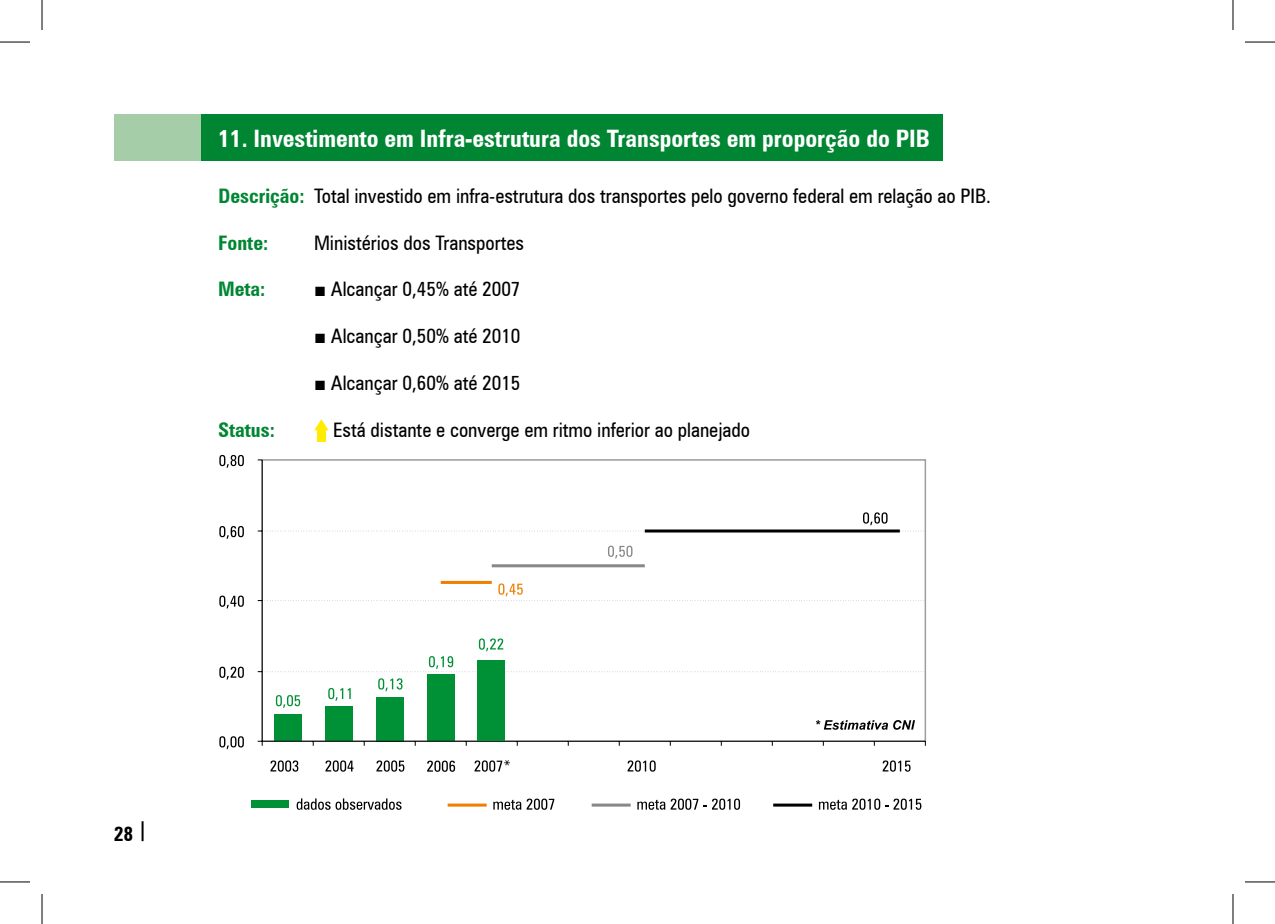
<style>
.page{position:relative;width:1275px;height:924px;background:#fff}
.page>*{position:absolute;margin:0;border:0;box-sizing:border-box;transform-origin:0 0}
.t1{font:700 condensed 24px "Zurich BT";color:#fff}
.t2{font:condensed 20px "Zurich BT";color:#000}
.t3{font:700 condensed 20px "Zurich BT";color:#008633}
.t4{font:700 condensed 20px "Zurich BT";color:#000}
.s1{font-weight:700;color:#008633}
.s2{font-family:"Arial";font-stretch:normal}
</style>
<div class="page">
<hr style="left:142px;top:820px;width:2px;height:20px;background:#000">
<div style="left:114px;top:114px;width:828px;height:46px;background:#008633"></div>
<div style="left:114px;top:114px;width:86px;height:46px;background:#a5cda8"></div>
<div style="left:274px;top:714px;width:27px;height:26px;background:#009036"></div>
<div style="left:326px;top:706px;width:27px;height:34px;background:#009036"></div>
<div style="left:376px;top:696px;width:27px;height:44px;background:#009036"></div>
<div style="left:427px;top:674px;width:27px;height:66px;background:#009036"></div>
<hr style="left:262px;top:459px;width:1px;height:281px;background:#000">
<svg style="left:258px;top:459px;width:667px;height:1px"></svg>
<hr style="left:262px;top:740px;width:663px;height:1px;background:#000">
<svg style="left:258px;top:740px;width:5px;height:5px"></svg>
<hr style="left:441px;top:580px;width:51px;height:3px;background:#ee7f00">
<hr style="left:492px;top:564px;width:153px;height:3px;background:#878889">
<hr style="left:645px;top:529px;width:255px;height:3px;background:#000">
<svg style="left:276px;top:695px;width:24px;height:12px"></svg>
<svg style="left:378px;top:678px;width:24px;height:12px"></svg>
<svg style="left:328px;top:688px;width:23px;height:12px"></svg>
<svg style="left:219px;top:736px;width:25px;height:12px"></svg>
<svg style="left:219px;top:666px;width:25px;height:13px"></svg>
<svg style="left:219px;top:595px;width:25px;height:13px"></svg>
<svg style="left:219px;top:526px;width:25px;height:12px"></svg>
<svg style="left:219px;top:454px;width:25px;height:13px"></svg>
<svg style="left:270px;top:760px;width:28px;height:11px"></svg>
<svg style="left:325px;top:760px;width:29px;height:11px"></svg>
<svg style="left:376px;top:760px;width:28px;height:11px"></svg>
<svg style="left:427px;top:760px;width:28px;height:11px"></svg>
<svg style="left:474px;top:760px;width:36px;height:11px"></svg>
<svg style="left:627px;top:760px;width:28px;height:11px"></svg>
<svg style="left:882px;top:760px;width:28px;height:11px"></svg>
<svg style="left:258px;top:583px;width:667px;height:18px"></svg>
<svg style="left:258px;top:512px;width:667px;height:19px"></svg>
<svg style="left:608px;top:545px;width:24px;height:13px"></svg>
<div style="left:251px;top:800px;width:38px;height:7px;background:#009036"></div>
<svg style="left:297px;top:798px;width:104px;height:11px"></svg>
<hr style="left:448px;top:803px;width:39px;height:3px;background:#ee7f00">
<svg style="left:493px;top:798px;width:61px;height:11px"></svg>
<hr style="left:591px;top:803px;width:39px;height:3px;background:#878889">
<svg style="left:637px;top:798px;width:103px;height:11px"></svg>
<hr style="left:773px;top:803px;width:39px;height:3px;background:#000">
<svg style="left:819px;top:798px;width:102px;height:11px"></svg>
<svg style="left:816px;top:720px;width:99px;height:9px"></svg>
<div style="left:477px;top:660px;width:27px;height:80px;background:#009036"></div>
<svg style="left:258px;top:638px;width:667px;height:34px"></svg>
<div style="left:317px;top:426px;width:8px;height:15px;background:#ffec00"></div>
<svg style="left:314px;top:419px;width:14px;height:11px"></svg>
<hr style="left:0;top:42px;width:30px;height:1px;background:#000">
<hr style="left:1245px;top:42px;width:30px;height:1px;background:#000">
<hr style="left:0;top:881px;width:30px;height:1px;background:#000">
<hr style="left:1245px;top:881px;width:30px;height:1px;background:#000">
<hr style="left:42px;top:0;width:1px;height:30px;background:#000">
<hr style="left:42px;top:893px;width:1px;height:30px;background:#000">
<hr style="left:1232px;top:0;width:1px;height:30px;background:#000">
<hr style="left:1232px;top:893px;width:1px;height:30px;background:#000">
<p class="t1" style="left:218px;top:124px;width:713px">11. Investimento em Infra-estrutura dos Transportes em proporção do PIB</p>
<p class="t2" style="left:218px;top:183px;width:774px"><span class="s1">Descrição:</span> Total investido em infra-estrutura dos transportes pelo governo federal em relação ao PIB.</p>
<p class="t3" style="left:218px;top:230px;width:52px">Fonte:</p>
<p class="t2" style="left:314px;top:230px;width:211px">Ministérios dos Transportes</p>
<p class="t3" style="left:218px;top:277px;width:49px">Meta:</p>
<p class="t2" style="left:314px;top:277px;width:208px"><span class="s2">■</span> Alcançar 0,45% até 2007</p>
<p class="t2" style="left:314px;top:323px;width:208px"><span class="s2">■</span> Alcançar 0,50% até 2010</p>
<p class="t2" style="left:314px;top:370px;width:208px"><span class="s2">■</span> Alcançar 0,60% até 2015</p>
<p class="t3" style="left:218px;top:417px;width:58px">Status:</p>
<p class="t2" style="left:333px;top:417px;width:418px">Está distante e converge em ritmo inferior ao planejado</p>
<p class="t4" style="left:114px;top:821px;width:19px">28</p>
</div>
